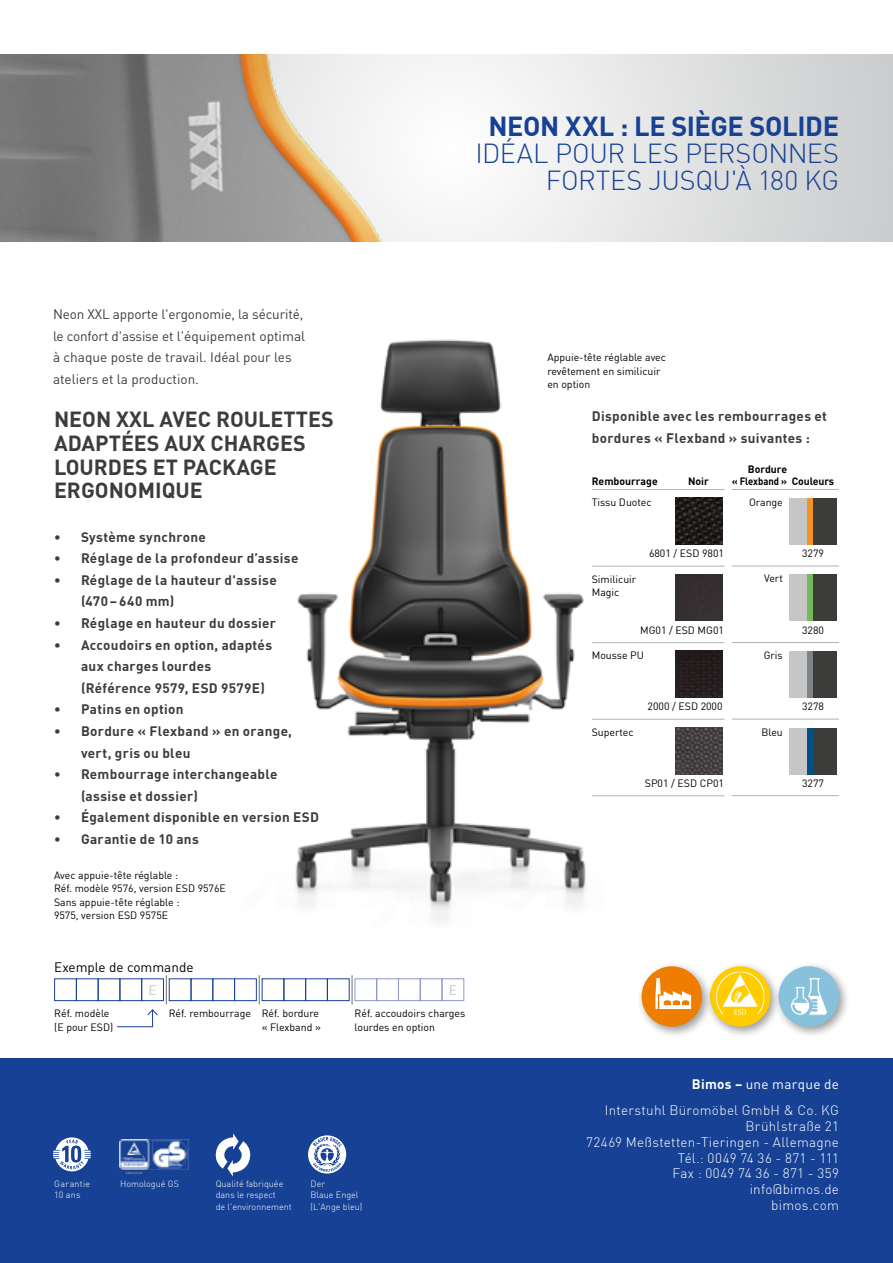
<style>
.page{position:relative;width:893px;height:1263px;background:#fff}
.page>*{position:absolute;margin:0;border:0;box-sizing:border-box;transform-origin:0 0}
.t1{font:300 27px/27px "DIN";letter-spacing:-.015em;color:#164194;text-align:right}
.t2{font:700 27px "DIN";letter-spacing:-.015em;color:#164194}
.t3{font:700 21.45px/23.7px "DIN";color:#3c3c3b}
.t4{font:700 13.5px/21.6px "DIN";letter-spacing:.025em;color:#3c3c3b}
.t5{font:300 13.5px/15.8px "DIN";letter-spacing:.02em;color:#fff;text-align:right}
.t6{font:13.5px/21.6px "DIN";color:#3c3c3b}
.t7{font:13.5px "DIN";color:#000}
.t8{font:13.5px "DIN";color:#c6c6c6}
.t9{font:10.5px/13.5px "DIN";color:#000}
.t10{font:700 10.5px/12px "DIN";color:#000}
.t11{font:300 9px/11.2px "DIN";color:#fff}
.t12{font:300 9px/11.2px "DIN";letter-spacing:.03em;color:#fff}
.s1{font-weight:700}
.s2{font-weight:400}
</style>
<div class="page">
<img style="left:295px;top:339px;width:361px;height:583px">
<img style="left:0;top:55px;width:713px;height:187px">
<img style="left:675px;top:498px;width:47px;height:47px">
<div style="left:676px;top:575px;width:46px;height:46px;background:#352f30"></div>
<img style="left:675px;top:651px;width:47px;height:47px">
<img style="left:675px;top:728px;width:47px;height:46px">
<div style="left:807px;top:498px;width:6px;height:47px;background:#f39325"></div>
<div style="left:789px;top:498px;width:18px;height:47px;background:#c6c6c6"></div>
<div style="left:813px;top:498px;width:23px;height:47px;background:#3c3c3b"></div>
<div style="left:807px;top:574px;width:6px;height:47px;background:#74b959"></div>
<div style="left:789px;top:574px;width:18px;height:47px;background:#c6c6c6"></div>
<div style="left:813px;top:574px;width:23px;height:47px;background:#3c3c3b"></div>
<div style="left:807px;top:651px;width:6px;height:47px;background:#7d8386"></div>
<div style="left:789px;top:651px;width:18px;height:47px;background:#c6c6c6"></div>
<div style="left:813px;top:651px;width:23px;height:47px;background:#3c3c3b"></div>
<div style="left:807px;top:728px;width:6px;height:46px;background:#005286"></div>
<div style="left:789px;top:728px;width:18px;height:46px;background:#c6c6c6"></div>
<div style="left:813px;top:728px;width:23px;height:46px;background:#3c3c3b"></div>
<div style="left:0;top:1058px;width:893px;height:205px;background:#164194"></div>
<hr style="left:592px;top:719px;width:81px;height:1px;background:#b3b2b2">
<hr style="left:673px;top:489px;width:51px;height:1px;background:#b3b2b2">
<hr style="left:673px;top:719px;width:51px;height:1px;background:#b3b2b2">
<hr style="left:592px;top:642px;width:81px;height:1px;background:#b3b2b2">
<hr style="left:592px;top:795px;width:81px;height:1px;background:#b3b2b2">
<hr style="left:673px;top:642px;width:51px;height:1px;background:#b3b2b2">
<hr style="left:673px;top:795px;width:51px;height:1px;background:#b3b2b2">
<hr style="left:592px;top:489px;width:81px;height:1px;background:#b3b2b2">
<hr style="left:592px;top:566px;width:81px;height:1px;background:#b3b2b2">
<hr style="left:673px;top:566px;width:51px;height:1px;background:#b3b2b2">
<hr style="left:732px;top:489px;width:55px;height:1px;background:#b3b2b2">
<hr style="left:787px;top:489px;width:52px;height:1px;background:#b3b2b2">
<hr style="left:732px;top:719px;width:55px;height:1px;background:#b3b2b2">
<hr style="left:787px;top:719px;width:52px;height:1px;background:#b3b2b2">
<hr style="left:732px;top:642px;width:55px;height:1px;background:#b3b2b2">
<hr style="left:787px;top:642px;width:52px;height:1px;background:#b3b2b2">
<hr style="left:732px;top:795px;width:55px;height:1px;background:#b3b2b2">
<hr style="left:787px;top:795px;width:52px;height:1px;background:#b3b2b2">
<hr style="left:732px;top:566px;width:55px;height:1px;background:#b3b2b2">
<hr style="left:787px;top:566px;width:52px;height:1px;background:#b3b2b2">
<svg style="left:308px;top:1135px;width:38px;height:38px"></svg>
<img style="left:119px;top:1139px;width:70px;height:35px">
<div style="left:774px;top:961px;width:76px;height:77px;background:#000;opacity:.4"></div>
<div style="left:779px;top:966px;width:60px;height:61px;background:#88c1dc;border-radius:50%"></div>
<svg style="left:791px;top:978px;width:36px;height:37px"></svg>
<div style="left:705px;top:961px;width:77px;height:77px;background:#000;opacity:.4"></div>
<div style="left:710px;top:966px;width:60px;height:61px;background:#fc0;border-radius:50%"></div>
<svg style="left:716px;top:971px;width:48px;height:44px"></svg>
<div style="left:637px;top:961px;width:76px;height:77px;background:#000;opacity:.4"></div>
<div style="left:642px;top:966px;width:60px;height:61px;background:#ef7d00;border-radius:50%"></div>
<svg style="left:655px;top:978px;width:36px;height:31px"></svg>
<svg style="left:215px;top:1133px;width:36px;height:43px"></svg>
<div style="left:76px;top:978px;width:23px;height:23px;border:1px solid #164194"></div>
<div style="left:54px;top:978px;width:23px;height:23px;border:1px solid #164194"></div>
<div style="left:169px;top:978px;width:22px;height:23px;border:1px solid #164194"></div>
<div style="left:98px;top:978px;width:22px;height:23px;border:1px solid #164194"></div>
<div style="left:191px;top:978px;width:22px;height:23px;border:1px solid #164194"></div>
<div style="left:262px;top:978px;width:22px;height:23px;border:1px solid #164194"></div>
<div style="left:355px;top:978px;width:22px;height:23px;border:1px solid #8f96cb"></div>
<div style="left:120px;top:978px;width:22px;height:23px;border:1px solid #164194"></div>
<div style="left:212px;top:978px;width:23px;height:23px;border:1px solid #164194"></div>
<div style="left:283px;top:978px;width:23px;height:23px;border:1px solid #164194"></div>
<div style="left:376px;top:978px;width:23px;height:23px;border:1px solid #8f96cb"></div>
<div style="left:141px;top:978px;width:23px;height:23px;border:1px solid #164194"></div>
<div style="left:234px;top:978px;width:23px;height:23px;border:1px solid #164194"></div>
<div style="left:305px;top:978px;width:23px;height:23px;border:1px solid #164194"></div>
<div style="left:398px;top:978px;width:23px;height:23px;border:1px solid #8f96cb"></div>
<div style="left:327px;top:978px;width:23px;height:23px;border:1px solid #164194"></div>
<div style="left:420px;top:978px;width:22px;height:23px;border:1px solid #8f96cb"></div>
<div style="left:442px;top:978px;width:22px;height:23px;border:1px solid #8f96cb"></div>
<svg style="left:166px;top:975px;width:1px;height:29px"></svg>
<svg style="left:259px;top:975px;width:1px;height:29px"></svg>
<svg style="left:352px;top:975px;width:1px;height:29px"></svg>
<hr style="left:118px;top:1026px;width:35px;height:1px;background:#164194">
<svg style="left:147px;top:1009px;width:11px;height:18px"></svg>
<svg style="left:53px;top:1137px;width:38px;height:34px"></svg>
<h1 class="t2" style="left:489px;top:109px;width:352px">NEON XXL : LE SIÈGE SOLIDE</h1>
<h1 class="t1" style="left:475px;top:140px;width:365px">IDÉAL POUR LES PERSONNES<br>FORTES JUSQU'À 180 KG</h1>
<p class="t6" style="left:53px;top:303px;width:254px">Neon XXL apporte l'ergonomie, la sécurité, le confort d'assise et l'équipement optimal à chaque poste de travail. Idéal pour les ateliers et la production.</p>
<h2 class="t3" style="left:54px;top:407px;width:281px">NEON XXL AVEC ROULETTES<br>ADAPTÉES AUX CHARGES<br>LOURDES ET PACKAGE<br>ERGONOMIQUE</h2>
<p class="t4" style="left:54px;top:525px;width:153px">• Système synchrone</p>
<p class="t4" style="left:54px;top:547px;width:246px">• Réglage de la profondeur d’assise</p>
<p class="t4" style="left:81px;top:568px;width:197px;text-indent:-27px">• Réglage de la hauteur d'assise (470 – 640 mm)</p>
<p class="t4" style="left:54px;top:612px;width:223px">• Réglage en hauteur du dossier</p>
<p class="t4" style="left:81px;top:633px;width:193px;text-indent:-27px">• Accoudoirs en option, adaptés aux charges lourdes (Référence 9579, ESD 9579E)</p>
<p class="t4" style="left:54px;top:698px;width:131px">• Patins en option</p>
<p class="t4" style="left:81px;top:720px;width:213px;text-indent:-27px">• Bordure « Flexband » en orange, vert, gris ou bleu</p>
<p class="t4" style="left:81px;top:763px;width:198px;text-indent:-27px">• Rembourrage interchangeable (assise et dossier)</p>
<p class="t4" style="left:54px;top:806px;width:267px">• Également disponible en version ESD</p>
<p class="t4" style="left:54px;top:828px;width:146px">• Garantie de 10 ans</p>
<p class="t9" style="left:54px;top:868px;width:173px">Avec appuie-tête réglable :<br>Réf. modèle 9576, version ESD 9576E<br>Sans appuie-tête réglable :<br>9575, version ESD 9575E</p>
<p class="t7" style="left:54px;top:958px;width:141px">Exemple de commande</p>
<p class="t9" style="left:169px;top:1006px;width:154px;text-align:right">Réf. rembourrage Réf. bordure « Flexband »</p>
<p class="t9" style="left:355px;top:1006px;width:112px">Réf. accoudoirs charges lourdes en option</p>
<p class="t8" style="left:149px;top:981px;width:10px">E</p>
<p class="t8" style="left:449px;top:981px;width:10px">E</p>
<p class="t9" style="left:54px;top:1006px;width:60px">Réf. modèle (E pour ESD)</p>
<p class="t12" style="left:54px;top:1178px;width:38px">Garantie<br>10 ans</p>
<p class="t11" style="left:120px;top:1178px;width:60px">Homologué GS</p>
<p class="t11" style="left:216px;top:1178px;width:77px">Qualité fabriquée dans le respect<br>de l'environnement</p>
<p class="t11" style="left:311px;top:1178px;width:53px">Der<br>Blaue Engel (L'Ange bleu)</p>
<p class="t9" style="left:547px;top:350px;width:120px">Appuie-tête réglable avec revêtement en similicuir en option</p>
<p class="t4" style="left:592px;top:405px;width:237px">Disponible avec les rembourrages et bordures « Flexband » suivantes :</p>
<p class="t10" style="left:592px;top:475px;width:68px">Rembourrage</p>
<p class="t10" style="left:688px;top:475px;width:22px">Noir</p>
<p class="t9" style="left:592px;top:495px;width:61px">Tissu Duotec</p>
<p class="t10" style="left:732px;top:463px;width:104px;text-indent:16px">Bordure<br>« Flexband » Couleurs</p>
<p class="t9" style="left:749px;top:495px;width:35px">Orange</p>
<p class="t9" style="left:649px;top:546px;width:76px">6801 / ESD 9801</p>
<p class="t9" style="left:802px;top:546px;width:23px">3279</p>
<p class="t9" style="left:592px;top:572px;width:46px">Similicuir<br>Magic</p>
<p class="t9" style="left:764px;top:572px;width:20px">Vert</p>
<p class="t9" style="left:640px;top:623px;width:85px">MG01 / ESD MG01</p>
<p class="t9" style="left:802px;top:623px;width:23px">3280</p>
<p class="t9" style="left:592px;top:648px;width:54px">Mousse PU</p>
<p class="t9" style="left:764px;top:648px;width:21px">Gris</p>
<p class="t9" style="left:592px;top:725px;width:43px">Supertec</p>
<p class="t9" style="left:648px;top:699px;width:76px">2000 / ESD 2000</p>
<p class="t9" style="left:645px;top:776px;width:81px">SP01 / ESD CP01</p>
<p class="t9" style="left:761px;top:725px;width:23px">Bleu</p>
<p class="t9" style="left:802px;top:699px;width:23px">3278</p>
<p class="t9" style="left:802px;top:776px;width:23px">3277</p>
<p class="t5" style="left:605px;top:1071px;width:235px;line-height:26.2px"><span class="s1">Bimos –</span> <span class="s2">une marque de<br></span>Interstuhl Büromöbel GmbH &amp; Co. KG</p>
<p class="t5" style="left:586px;top:1118px;width:254px">Brühlstraße 21<br>72469 Meßstetten-Tieringen - Allemagne<br>Tél.: 0049 74 36 - 871 - 111<br>Fax : 0049 74 36 - 871 - 359 info@bimos.de<br>bimos.com</p>
</div>
